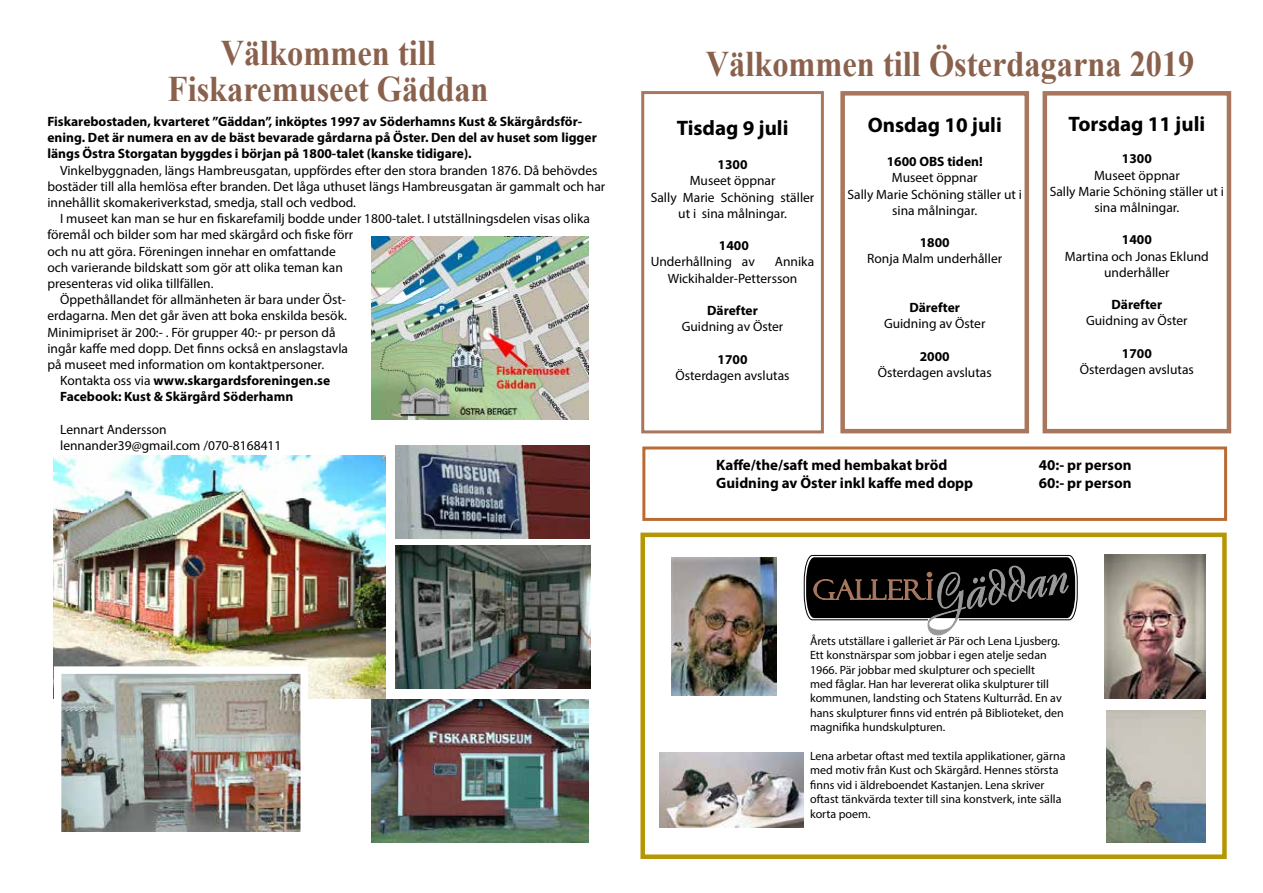
<style>
.page{position:relative;width:1263px;height:893px;background:#fff}
.page>*{position:absolute;margin:0;border:0;box-sizing:border-box;transform-origin:0 0}
.t1{font:700 36px "Times New Roman";color:#89614d;scale:.9 1}
.t2{font:700 21px "Myriad Pro";color:#000}
.t3{font:700 15px "Myriad Pro";color:#000}
.t4{font:13.5px/16.2px "Myriad Pro";color:#000;text-align:center}
.t5{font:700 13.5px/16.2px "Myriad Pro";color:#000}
.t6{font:12px/14.4px "Myriad Pro";color:#000}
.s1{font-weight:400}
</style>
<div class="page">
<div style="left:640px;top:533px;width:587px;height:326px;border:4px solid #b59603"></div>
<div style="left:641px;top:91px;width:183px;height:342px;background:#fff;border:3px solid #a9775d"></div>
<img style="left:54px;top:455px;width:332px;height:243px">
<img style="left:63px;top:675px;width:236px;height:155px">
<div style="left:54px;top:666px;width:254px;height:173px;border:8px solid #fff"></div>
<img style="left:395px;top:545px;width:195px;height:143px">
<img style="left:395px;top:445px;width:195px;height:93px">
<img style="left:371px;top:236px;width:217px;height:183px">
<img style="left:1107px;top:710px;width:98px;height:132px">
<svg style="left:804px;top:555px;width:273px;height:80px"></svg>
<img style="left:372px;top:699px;width:216px;height:143px">
<div style="left:840px;top:91px;width:189px;height:342px;border:4px solid #a9775d"></div>
<div style="left:1042px;top:91px;width:189px;height:342px;border:4px solid #a9775d"></div>
<div style="left:642px;top:446px;width:585px;height:75px;border:3px solid #b56429"></div>
<img style="left:671px;top:558px;width:106px;height:138px">
<img style="left:659px;top:753px;width:145px;height:74px">
<img style="left:1104px;top:555px;width:101px;height:143px">
<h1 class="t1" style="left:221px;top:27px;width:241px">Välkommen till</h1>
<h1 class="t1" style="left:706px;top:38px;width:544px">Välkommen till Österdagarna 2019</h1>
<h1 class="t1" style="left:168px;top:63px;width:358px">Fiskaremuseet Gäddan</h1>
<p class="t5" style="left:47px;top:113px;width:551px">Fiskarebostaden, kvarteret ”Gäddan”, inköptes 1997 av Söderhamns Kust &amp; Skärgårdsför&shy;ening. Det är numera en av de bäst bevarade gårdarna på Öster. Den del av huset som ligger längs Östra Storgatan byggdes i början på 1800-talet (kanske tidigare).</p>
<p class="t4" style="left:47px;top:162px;width:559px;text-align:left;text-indent:13px">Vinkelbyggnaden, längs Hambreusgatan, uppfördes efter den stora branden 1876. Då behövdes bostäder till alla hemlösa efter branden. Det låga uthuset längs Hambreusgatan är gammalt och har innehållit skomakeriverkstad, smedja, stall och vedbod.</p>
<p class="t4" style="left:60px;top:210px;width:531px">I museet kan man se hur en fiskarefamilj bodde under 1800-talet. I utställningsdelen visas olika</p>
<p class="t4" style="left:47px;top:226px;width:307px">föremål och bilder som har med skärgård och fiske förr</p>
<p class="t4" style="left:47px;top:243px;width:290px">och nu att göra. Föreningen innehar en omfattande</p>
<p class="t4" style="left:47px;top:259px;width:297px">och varierande bildskatt som gör att olika teman kan</p>
<p class="t4" style="left:47px;top:275px;width:168px">presenteras vid olika tillfällen.</p>
<p class="t4" style="left:60px;top:291px;width:287px">Öppethållandet för allmänheten är bara under Öst-</p>
<p class="t4" style="left:47px;top:307px;width:301px">erdagarna. Men det går även att boka enskilda besök.</p>
<p class="t4" style="left:47px;top:324px;width:290px">Minimipriset är 200:- . För grupper 40:- pr person då</p>
<p class="t4" style="left:47px;top:340px;width:302px">ingår kaffe med dopp. Det finns också en anslagstavla</p>
<p class="t4" style="left:47px;top:356px;width:278px">på museet med information om kontaktpersoner.</p>
<p class="t5" style="left:60px;top:372px;width:272px"><span class="s1">Kontakta oss via</span> www.skargardsforeningen.se</p>
<p class="t5" style="left:60px;top:388px;width:235px">Facebook: Kust &amp; Skärgård Söderhamn</p>
<p class="t4" style="left:60px;top:421px;width:223px;text-align:left">Lennart Andersson lennander39@gmail.com /070-8168411</p>
<h2 class="t2" style="left:1068px;top:110px;width:138px">Torsdag 11 juli</h2>
<p class="t5" style="left:1122px;top:150px;width:31px">1300</p>
<p class="t4" style="left:1050px;top:167px;width:176px">Museet öppnar<br>Sally Marie Schöning ställer ut i sina målningar.</p>
<p class="t5" style="left:1122px;top:231px;width:31px">1400</p>
<p class="t4" style="left:1065px;top:248px;width:146px">Martina och Jonas Eklund underhåller</p>
<p class="t5" style="left:1111px;top:296px;width:52px">Därefter</p>
<p class="t4" style="left:1086px;top:312px;width:103px">Guidning av Öster</p>
<p class="t5" style="left:1122px;top:345px;width:31px">1700</p>
<p class="t4" style="left:1080px;top:361px;width:115px">Österdagen avslutas</p>
<h2 class="t2" style="left:868px;top:111px;width:136px">Onsdag 10 juli</h2>
<p class="t5" style="left:887px;top:153px;width:97px">1600 OBS tiden!</p>
<p class="t4" style="left:847px;top:170px;width:176px">Museet öppnar<br>Sally Marie Schöning ställer ut i sina målningar.</p>
<p class="t5" style="left:920px;top:234px;width:31px">1800</p>
<p class="t4" style="left:867px;top:251px;width:136px">Ronja Malm underhåller</p>
<p class="t5" style="left:909px;top:299px;width:52px">Därefter</p>
<p class="t4" style="left:884px;top:315px;width:103px">Guidning av Öster</p>
<p class="t5" style="left:920px;top:348px;width:31px">2000</p>
<p class="t4" style="left:878px;top:364px;width:115px">Österdagen avslutas</p>
<h2 class="t2" style="left:677px;top:114px;width:113px">Tisdag 9 juli</h2>
<p class="t5" style="left:717px;top:156px;width:31px">1300</p>
<p class="t4" style="left:651px;top:173px;width:165px">Museet öppnar<br>Sally Marie Schöning ställer ut i sina målningar.</p>
<p class="t5" style="left:719px;top:237px;width:31px">1400</p>
<p class="t4" style="left:651px;top:254px;width:106px">Underhållning av</p>
<p class="t4" style="left:668px;top:254px;width:148px;text-align:left;text-indent:107px">Annika<br>Wickihalder-Pettersson</p>
<p class="t5" style="left:707px;top:302px;width:52px">Därefter</p>
<p class="t4" style="left:682px;top:318px;width:103px">Guidning av Öster</p>
<p class="t5" style="left:717px;top:350px;width:31px">1700</p>
<p class="t4" style="left:675px;top:367px;width:115px">Österdagen avslutas</p>
<p class="t3" style="left:716px;top:456px;width:233px">Kaffe/the/saft med hembakat bröd</p>
<p class="t3" style="left:1039px;top:456px;width:94px">40:- pr person</p>
<p class="t3" style="left:716px;top:474px;width:258px">Guidning av Öster inkl kaffe med dopp</p>
<p class="t3" style="left:1039px;top:474px;width:94px">60:- pr person</p>
<p class="t6" style="left:810px;top:633px;width:255px">Årets utställare i galleriet är Pär och Lena Ljusberg.<br>Ett konstnärspar som jobbar i egen atelje sedan 1966. Pär jobbar med skulpturer och speciellt<br>med fåglar. Han har levererat olika skulpturer till kommunen, landsting och Statens Kulturråd. En av hans skulpturer finns vid entrén på Biblioteket, den magnifika hundskulpturen.</p>
<p class="t6" style="left:810px;top:748px;width:257px">Lena arbetar oftast med textila applikationer, gärna med motiv från Kust och Skärgård. Hennes största finns vid i äldreboendet Kastanjen. Lena skriver oftast tänkvärda texter till sina konstverk, inte sälla korta poem.</p>
</div>
